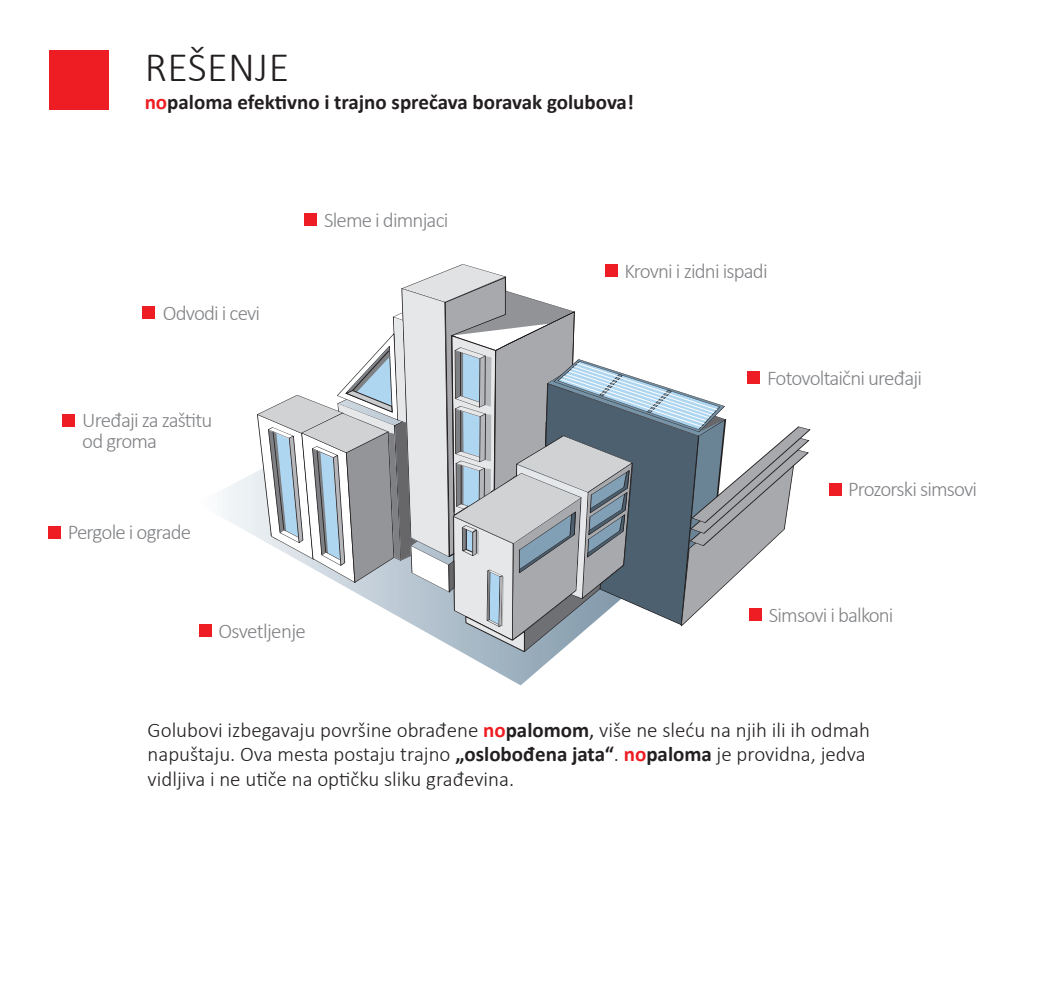
<style>
.page{position:relative;width:1042px;height:993px;background:#fff}
.page>*{position:absolute;margin:0;border:0;box-sizing:border-box;transform-origin:0 0}
.t1{font:300 42px "Calibri";letter-spacing:.01em;color:#231f20}
.t2{font:300 21px/24.5px "Calibri";color:#231f20}
.t3{font:300 21px/21px "Calibri";letter-spacing:-.04em;color:#808285}
.t4{font:700 21px "Calibri";color:#231f20}
.s1{color:#ee1d23}
.s2{font-weight:700;color:#ee1d23}
.s3{font-weight:700}
.s4{font-weight:400}
</style>
<div class="page">
<svg style="left:199px;top:472px;width:360px;height:213px"></svg>
<svg style="left:257px;top:264px;width:553px;height:388px"></svg>
<div style="left:50px;top:50px;width:59px;height:59px;background:#ee1d23"></div>
<div style="left:48px;top:525px;width:13px;height:13px;background:#ee1d23"></div>
<div style="left:747px;top:371px;width:13px;height:12px;background:#ee1d23"></div>
<div style="left:304px;top:213px;width:13px;height:13px;background:#ee1d23"></div>
<div style="left:142px;top:306px;width:13px;height:13px;background:#ee1d23"></div>
<div style="left:828px;top:483px;width:13px;height:13px;background:#ee1d23"></div>
<div style="left:605px;top:263px;width:13px;height:13px;background:#ee1d23"></div>
<div style="left:749px;top:608px;width:13px;height:13px;background:#ee1d23"></div>
<div style="left:199px;top:624px;width:13px;height:12px;background:#ee1d23"></div>
<div style="left:62px;top:413px;width:13px;height:13px;background:#ee1d23"></div>
<h1 class="t1" style="left:145px;top:41px;width:146px">REŠENJE</h1>
<p class="t4" style="left:145px;top:89px;width:491px"><span class="s1">no</span>paloma efektivno i trajno sprečava boravak golubova!</p>
<p class="t3" style="left:163px;top:302px;width:99px">Odvodi i cevi</p>
<p class="t3" style="left:324px;top:209px;width:126px">Sleme i dimnjaci</p>
<p class="t3" style="left:82px;top:409px;width:132px">Uređaji za zaštitu od groma</p>
<p class="t3" style="left:68px;top:521px;width:125px">Pergole i ograde</p>
<p class="t3" style="left:218px;top:620px;width:89px">Osvetljenje</p>
<p class="t3" style="left:624px;top:260px;width:145px">Krovni i zidni ispadi</p>
<p class="t3" style="left:767px;top:367px;width:156px">Fotovoltaični uređaji</p>
<p class="t3" style="left:848px;top:478px;width:131px">Prozorski simsovi</p>
<p class="t3" style="left:769px;top:604px;width:126px">Simsovi i balkoni</p>
<p class="t2" style="left:148px;top:717px;width:724px">Golubovi izbegavaju površine obrađene <span class="s2">no</span><span class="s3">palomom</span><span class="s4">,</span> više ne sleću na njih ili ih odmah napuštaju. Ova mesta postaju trajno <span class="s3">„oslobođena jata“</span>. <span class="s2">no</span><span class="s3">paloma</span> je providna, jedva vidljiva i ne utiče na optičku sliku građevina.</p>
</div>
